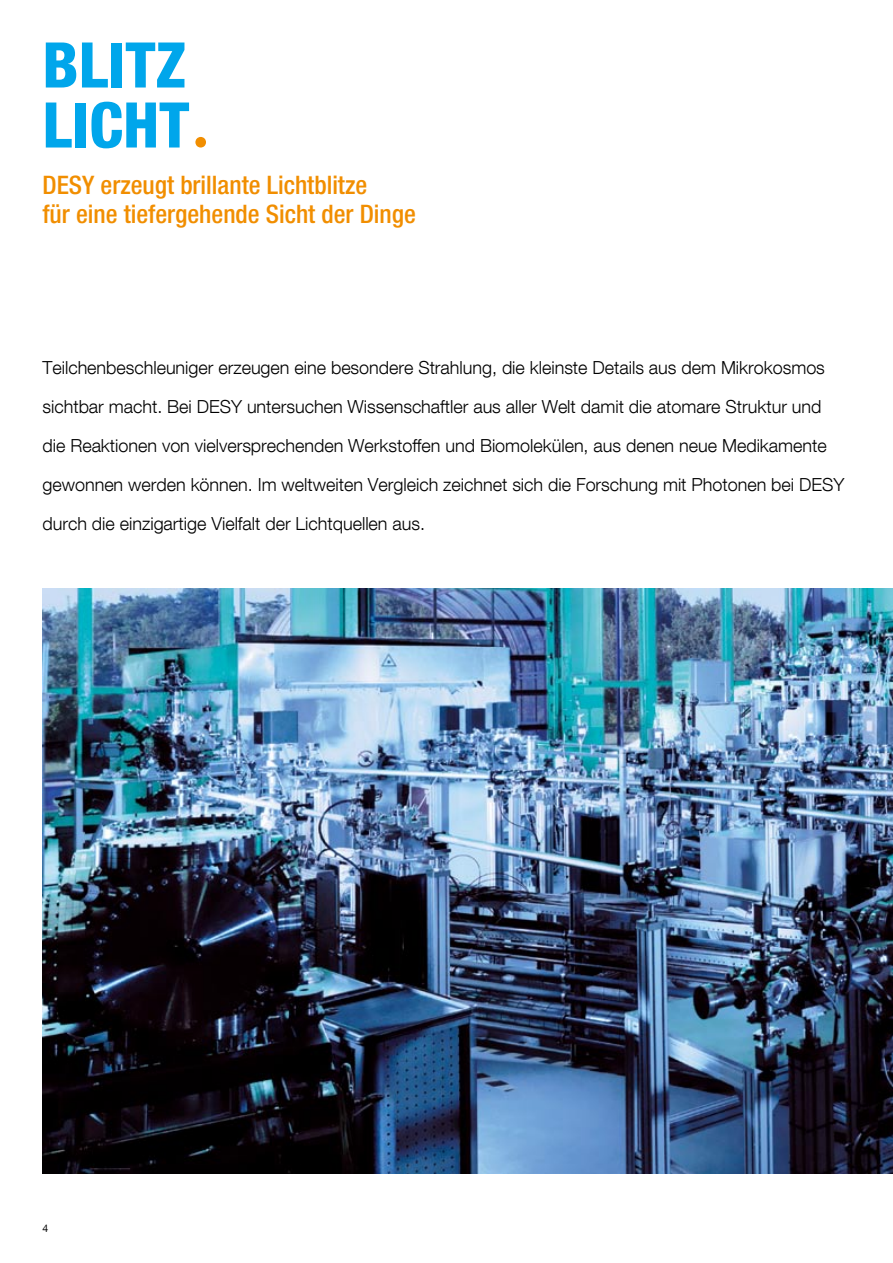
<style>
.page{position:relative;width:893px;height:1263px;background:#fff}
.page>*{position:absolute;margin:0;border:0;box-sizing:border-box;transform-origin:0 0}
.t1{font:63px/60px "Desy Neue Helvetica 87 Cond H";color:#00a6eb}
.t2{font:25.5px/28px "Desy Neue Helvetica 67 Cond M";color:#f18e00}
.t3{font:300 18px/39px "Desy Neue Helvetica 45";color:#000}
.s1{color:#f18e00}
</style>
<div class="page">
<img style="left:43px;top:589px;width:850px;height:585px">
<h1 class="t1" style="left:43px;top:34px;width:171px">blitz licht<span class="s1">ª</span></h1>
<h2 class="t2" style="left:43px;top:171px;width:375px">DESY erzeugt brillante Lichtblitze<br>für eine tiefergehende Sicht der Dinge</h2>
<p class="t3" style="left:43px;top:348px;width:803px">Teilchenbeschleuniger erzeugen eine besondere Strahlung, die kleinste Details aus dem Mikrokosmos sichtbar macht. Bei DESY untersuchen Wissenschaftler aus aller Welt damit die atomare Struktur und die Reaktionen von vielversprechenden Werkstoffen und Biomolekülen, aus denen neue Medikamente gewonnen werden können. Im weltweiten Vergleich zeichnet sich die Forschung mit Photonen bei DESY durch die einzigartige Vielfalt der Lichtquellen aus.</p>
</div>
